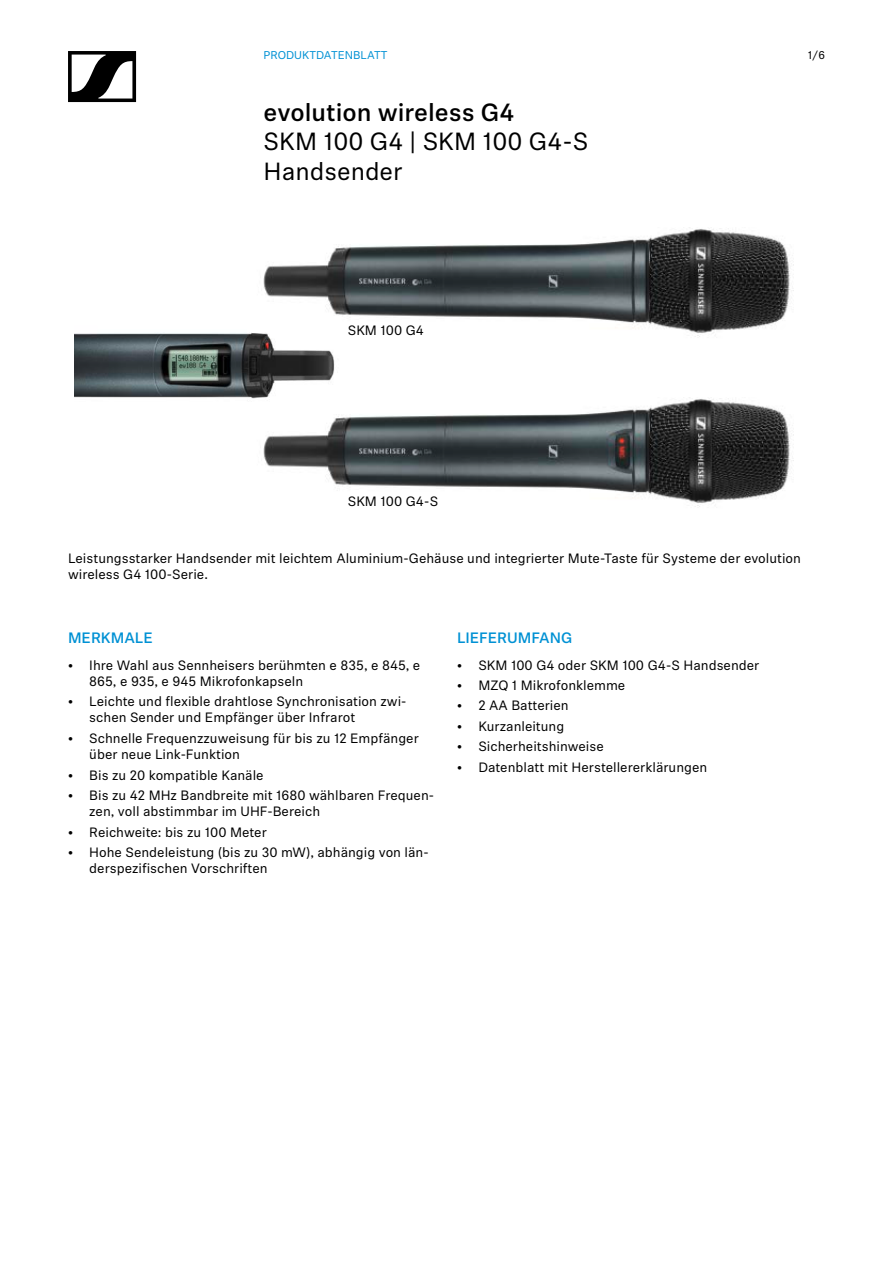
<style>
.page{position:relative;width:893px;height:1263px;background:#fff}
.page>*{position:absolute;margin:0;border:0;box-sizing:border-box;transform-origin:0 0}
.t1{font:24.75px/29.7px "Sennheiser Neue";color:#000}
.t2{font:500 24.75px "Sennheiser Neue";color:#000}
.t3{font:500 15px "Sennheiser Neue";color:#0091d4}
.t4{font:13.5px/16.2px "Sennheiser Neue";color:#000}
.t5{font:11.25px "Sennheiser Neue";color:#0091d4}
.t6{font:11.25px "Sennheiser Neue";color:#000}
</style>
<div class="page">
<svg style="left:68px;top:51px;width:68px;height:51px"></svg>
<img style="left:263px;top:227px;width:531px;height:280px">
<img style="left:74px;top:317px;width:266px;height:95px">
<p class="t5" style="left:264px;top:48px;width:125px">PRODUKTDATENBLATT</p>
<h1 class="t2" style="left:264px;top:95px;width:252px">evolution wireless G4</h1>
<h1 class="t1" style="left:264px;top:126px;width:326px">SKM 100 G4 | SKM 100 G4-S<br>Handsender</h1>
<p class="t4" style="left:348px;top:322px;width:78px">SKM 100 G4</p>
<p class="t6" style="left:808px;top:48px;width:19px">1/6</p>
<p class="t4" style="left:348px;top:492px;width:92px">SKM 100 G4-S</p>
<p class="t4" style="left:68px;top:549px;width:734px">Leistungsstarker Handsender mit leichtem Aluminium-Gehäuse und integrierter Mute-Taste für Systeme der evolution wireless G4 100-Serie.</p>
<p class="t3" style="left:68px;top:627px;width:86px">MERKMALE</p>
<p class="t4" style="left:89px;top:656px;width:333px;text-indent:-21px">• Ihre Wahl aus Sennheisers berühmten e 835, e 845, e<br>865, e 935, e 945 Mikrofonkapseln</p>
<p class="t4" style="left:89px;top:693px;width:319px;text-indent:-21px">• Leichte und flexible drahtlose Synchronisation zwi&shy;schen Sender und Empfänger über Infrarot</p>
<p class="t4" style="left:89px;top:729px;width:331px;text-indent:-21px">• Schnelle Frequenzzuweisung für bis zu 12 Empfänger über neue Link-Funktion</p>
<p class="t4" style="left:68px;top:766px;width:197px">• Bis zu 20 kompatible Kanäle</p>
<p class="t4" style="left:89px;top:786px;width:346px;text-indent:-21px">• Bis zu 42 MHz Bandbreite mit 1680 wählbaren Frequen&shy;zen, voll abstimmbar im UHF-Bereich</p>
<p class="t4" style="left:68px;top:823px;width:200px">• Reichweite: bis zu 100 Meter</p>
<p class="t4" style="left:89px;top:844px;width:341px;text-indent:-21px">• Hohe Sendeleistung (bis zu 30 mW), abhängig von län&shy;derspezifischen Vorschriften</p>
<p class="t3" style="left:457px;top:627px;width:117px">LIEFERUMFANG</p>
<p class="t4" style="left:457px;top:656px;width:304px">• SKM 100 G4 oder SKM 100 G4-S Handsender</p>
<p class="t4" style="left:457px;top:676px;width:170px">• MZQ 1 Mikrofonklemme</p>
<p class="t4" style="left:457px;top:697px;width:113px">• 2 AA Batterien</p>
<p class="t4" style="left:457px;top:717px;width:109px">• Kurzanleitung</p>
<p class="t4" style="left:457px;top:738px;width:148px">• Sicherheitshinweise</p>
<p class="t4" style="left:457px;top:758px;width:252px">• Datenblatt mit Herstellererklärungen</p>
</div>
